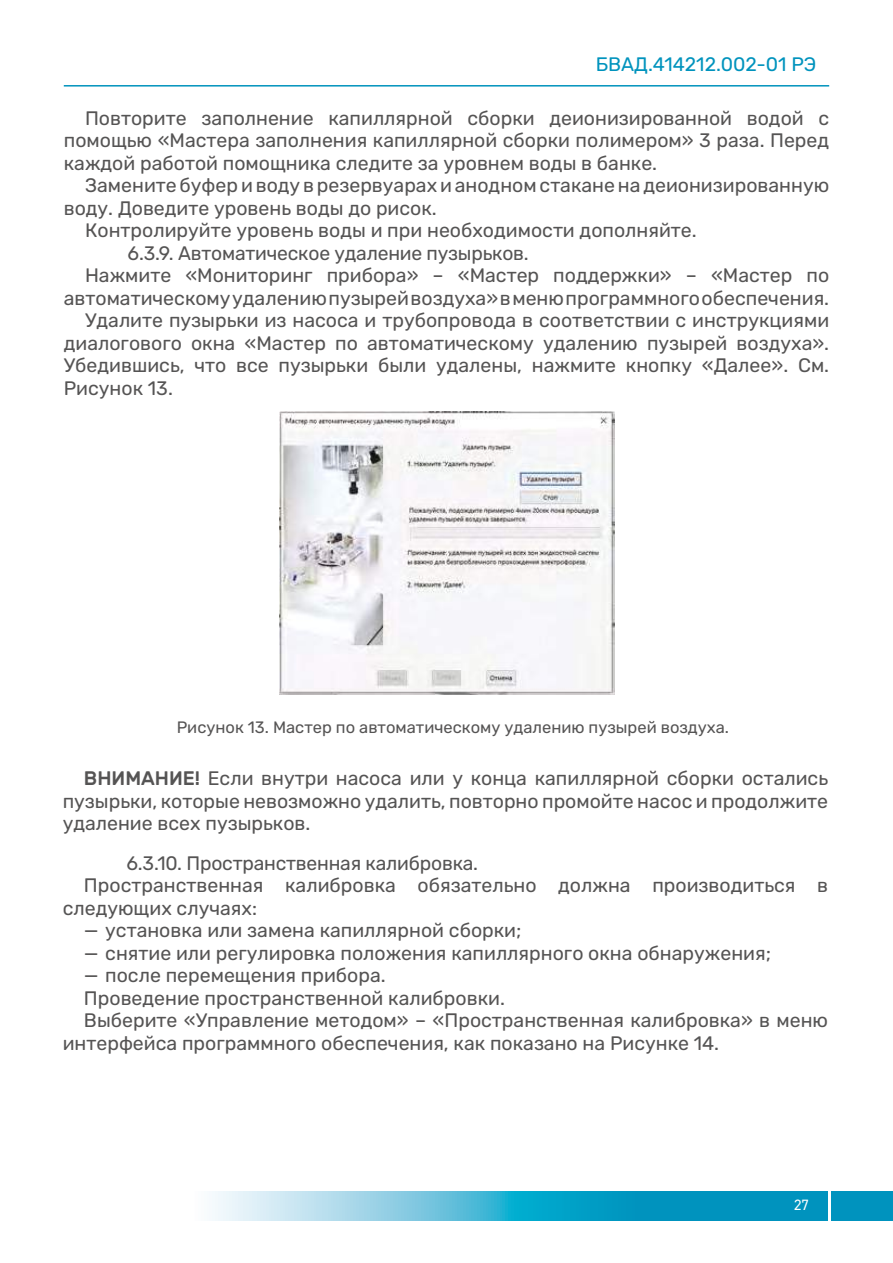
<style>
.page{position:relative;width:893px;height:1263px;background:#fff}
.page>*{position:absolute;margin:0;border:0;box-sizing:border-box;transform-origin:0 0}
.t1{font:19.5px/22.5px "Rubik";color:#555454;text-align:justify}
.t2{font:19.5px "Rubik";color:#0093bd}
.t3{font:16.5px "Rubik";color:#555454}
.t4{font:15px "DIN2014";color:#fff}
.s1{font-weight:500}
</style>
<div class="page">
<svg style="left:212px;top:1191px;width:681px;height:30px;background:#44b2d2"></svg>
<hr style="left:828px;top:1174px;width:2px;height:75px;background:#fff">
<hr style="left:64px;top:85px;width:765px;height:2px;background:#0093bd">
<img style="left:280px;top:412px;width:334px;height:282px">
<p class="t2" style="left:596px;top:54px;width:222px">БВАД.414212.002-01 РЭ</p>
<p class="t1" style="left:64px;top:107px;width:767px;text-indent:21px">Повторите заполнение капиллярной сборки деионизированной водой с помощью «Мастера заполнения капиллярной сборки полимером» 3 раза. Перед каждой работой помощника следите за уровнем воды в банке.</p>
<p class="t1" style="left:85px;top:175px;width:746px">Замените буфер и воду в резервуарах и анодном стакане на деионизированную</p>
<p class="t1" style="left:64px;top:197px;width:375px">воду. Доведите уровень воды до рисок.</p>
<p class="t1" style="left:85px;top:220px;width:613px">Контролируйте уровень воды и при необходимости дополняйте.</p>
<p class="t1" style="left:128px;top:242px;width:403px">6.3.9. Автоматическое удаление пузырьков.</p>
<p class="t1" style="left:85px;top:265px;width:746px">Нажмите «Мониторинг прибора» – «Мастер поддержки» – «Мастер по</p>
<p class="t1" style="left:64px;top:287px;width:767px">автоматическому удалению пузырей воздуха» в меню программного обеспечения.</p>
<p class="t1" style="left:85px;top:310px;width:746px">Удалите пузырьки из насоса и трубопровода в соответствии с инструкциями</p>
<p class="t1" style="left:64px;top:332px;width:767px">диалогового окна «Мастер по автоматическому удалению пузырей воздуха».</p>
<p class="t1" style="left:64px;top:355px;width:767px">Убедившись, что все пузырьки были удалены, нажмите кнопку «Далее». См.</p>
<p class="t1" style="left:64px;top:377px;width:111px">Рисунок 13.</p>
<p class="t3" style="left:177px;top:718px;width:554px">Рисунок 13. Мастер по автоматическому удалению пузырей воздуха.</p>
<p class="t1" style="left:63px;top:768px;width:767px;text-indent:21px"><span class="s1">ВНИМАНИЕ!</span> Если внутри насоса или у конца капиллярной сборки остались пузырьки, которые невозможно удалить, повторно промойте насос и продолжите удаление всех пузырьков.</p>
<p class="t1" style="left:126px;top:852px;width:353px">6.3.10. Пространственная калибровка.</p>
<p class="t1" style="left:84px;top:875px;width:746px">Пространственная калибровка обязательно должна производиться в</p>
<p class="t1" style="left:63px;top:897px;width:196px">следующих случаях:</p>
<p class="t1" style="left:84px;top:920px;width:439px">— установка или замена капиллярной сборки;</p>
<p class="t1" style="left:84px;top:942px;width:688px">— снятие или регулировка положения капиллярного окна обнаружения;</p>
<p class="t1" style="left:84px;top:965px;width:303px">— после перемещения прибора.</p>
<p class="t1" style="left:84px;top:987px;width:422px">Проведение пространственной калибровки.</p>
<p class="t1" style="left:84px;top:1010px;width:746px">Выберите «Управление методом» – «Пространственная калибровка» в меню</p>
<p class="t1" style="left:63px;top:1032px;width:658px">интерфейса программного обеспечения, как показано на Рисунке 14.</p>
<p class="t4" style="left:794px;top:1196px;width:16px">27</p>
</div>
